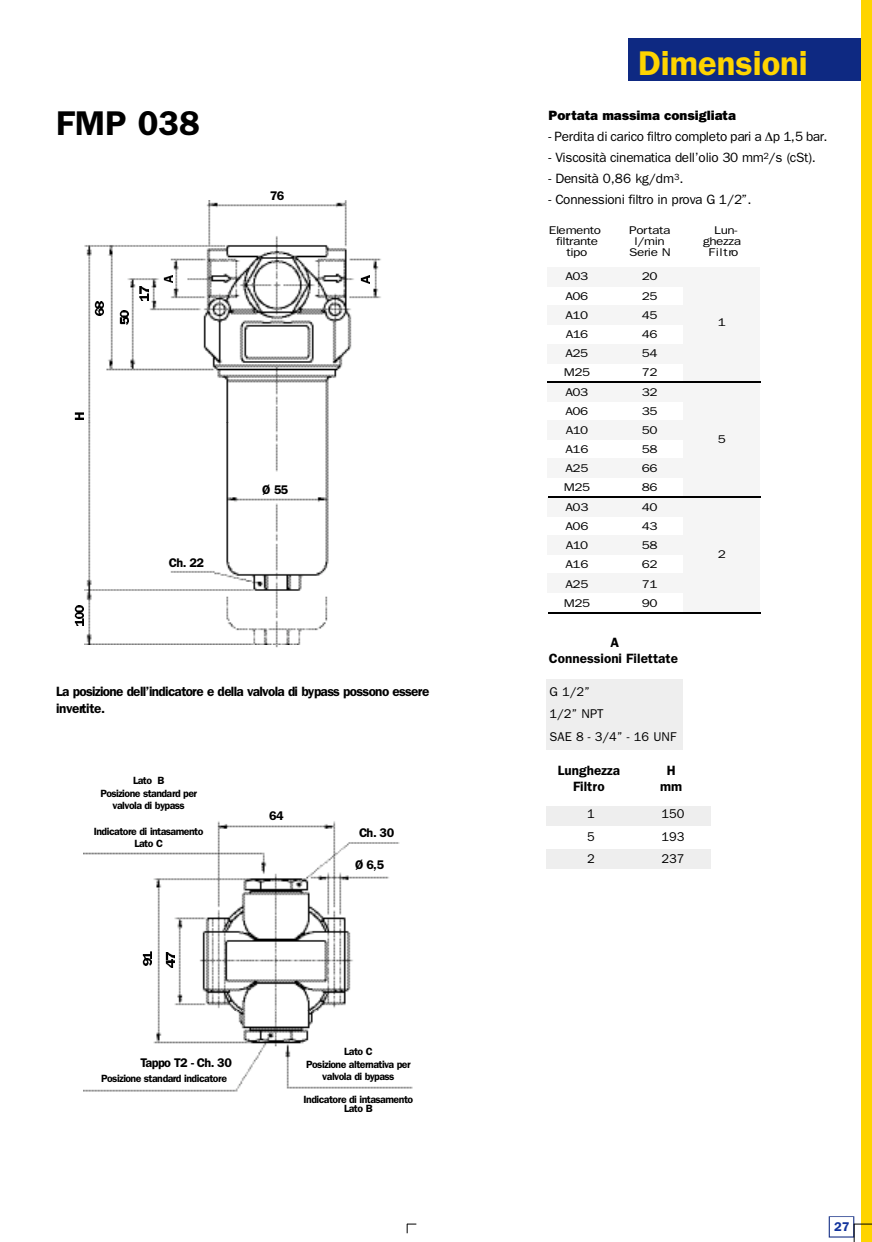
<style>
.page{position:relative;width:872px;height:1242px;background:#fff}
.page>*{position:absolute;margin:0;border:0;box-sizing:border-box;transform-origin:0 0}
.t1{font:600 34.5px "Franklin Gothic";color:#ffd400}
.t2{font:600 34.5px "Franklin Gothic";color:#000}
.t3{font:13.5px "Franklin Gothic";letter-spacing:-.025em;color:#000}
.t4{font:600 13.5px/16.2px "Franklin Gothic";letter-spacing:-.035em;color:#000}
.t5{font:600 13.5px/16.2px "Franklin Gothic";color:#000;text-align:center}
.t6{font:800 13.5px "Franklin Gothic";color:#000}
.t7{font:12.75px/22.5px "Franklin Gothic";color:#000;text-align:justify}
.t8{font:600 12.75px "Franklin Gothic";color:#13349d}
.t9{font:600 12.6px "Franklin Gothic";letter-spacing:-.055em;color:#000}
.t10{font:11.25px "Franklin Gothic";letter-spacing:-.03em;color:#000;scale:1.2 1}
.t11{font:600 10.5px/12.6px "Franklin Gothic";letter-spacing:-.055em;color:#000;text-align:center}
</style>
<div class="page">
<div style="left:628px;top:38px;width:244px;height:43px;background:#0e2982"></div>
<img style="left:84px;top:821px;width:316px;height:189px">
<img style="left:84px;top:1010px;width:329px;height:82px">
<svg style="left:164px;top:953px;width:11px;height:14px"></svg>
<svg style="left:141px;top:951px;width:11px;height:15px"></svg>
<div style="left:861px;top:0;width:11px;height:1242px;background:#ffd400"></div>
<img style="left:85px;top:201px;width:296px;height:221px">
<img style="left:85px;top:422px;width:244px;height:226px">
<svg style="left:162px;top:275px;width:10px;height:8px"></svg>
<svg style="left:359px;top:275px;width:10px;height:8px"></svg>
<svg style="left:138px;top:287px;width:10px;height:14px"></svg>
<svg style="left:74px;top:413px;width:9px;height:7px"></svg>
<svg style="left:94px;top:302px;width:10px;height:13px"></svg>
<svg style="left:74px;top:605px;width:10px;height:21px"></svg>
<svg style="left:118px;top:310px;width:10px;height:14px"></svg>
<div style="left:546px;top:806px;width:165px;height:19px;background:#eee"></div>
<div style="left:546px;top:679px;width:137px;height:71px;background:#eee"></div>
<div style="left:546px;top:849px;width:165px;height:19px;background:#eee"></div>
<div style="left:547px;top:267px;width:136px;height:20px;background:#f5f5f5"></div>
<div style="left:683px;top:267px;width:77px;height:346px;background:#f5f5f5"></div>
<div style="left:547px;top:306px;width:136px;height:19px;background:#f5f5f5"></div>
<div style="left:547px;top:344px;width:136px;height:19px;background:#f5f5f5"></div>
<div style="left:547px;top:382px;width:136px;height:19px;background:#f5f5f5"></div>
<div style="left:547px;top:420px;width:136px;height:20px;background:#f5f5f5"></div>
<div style="left:547px;top:459px;width:136px;height:19px;background:#f5f5f5"></div>
<div style="left:547px;top:497px;width:136px;height:19px;background:#f5f5f5"></div>
<div style="left:547px;top:535px;width:136px;height:19px;background:#f5f5f5"></div>
<div style="left:547px;top:573px;width:136px;height:20px;background:#f5f5f5"></div>
<hr style="left:547px;top:381px;width:213px;height:1px;background:#000">
<hr style="left:548px;top:496px;width:212px;height:1px;background:#000">
<hr style="left:548px;top:612px;width:212px;height:1px;background:#000">
<svg style="left:828px;top:1216px;width:44px;height:26px"></svg>
<svg style="left:407px;top:1224px;width:9px;height:9px"></svg>
<h1 class="t2" style="left:56px;top:111px;width:145px">FMP 038</h1>
<p class="t9" style="left:270px;top:191px;width:16px">7 6</p>
<p class="t9" style="left:169px;top:559px;width:37px">Ch. 22</p>
<p class="t9" style="left:262px;top:486px;width:27px">Ø 55</p>
<p class="t4" style="left:56px;top:685px;width:375px">La posizione dell’indicatore e della valvola di bypass possono essere in v e rtite .</p>
<p class="t11" style="left:100px;top:775px;width:98px">Lato B<br>Posizione standard per valvola di bypass</p>
<p class="t11" style="left:94px;top:825px;width:111px">In d ic a to re di intasamento<br>Lato C</p>
<p class="t9" style="left:269px;top:811px;width:16px">6 4</p>
<p class="t9" style="left:359px;top:828px;width:37px">Ch. 30</p>
<p class="t9" style="left:355px;top:860px;width:30px">Ø 6,5</p>
<p class="t9" style="left:140px;top:1058px;width:93px">Tappo T2 - Ch. 30</p>
<p class="t11" style="left:101px;top:1073px;width:127px">Posizione standard indicatore</p>
<p class="t11" style="left:306px;top:1046px;width:106px">Lato C<br>Posizione alternativa per valvola di bypass</p>
<p class="t11" style="left:303px;top:1096px;width:111px;line-height:9px">In d ic a to re di intasamento<br>Lato B</p>
<h1 class="t1" style="left:638px;top:52px;width:171px">Dimensioni</h1>
<p class="t6" style="left:548px;top:111px;width:189px">Portata massima consigliata</p>
<p class="t3" style="left:548px;top:132px;width:280px">- Perdita di carico filtro completo pari a p 1,5 bar.</p>
<p class="t3" style="left:548px;top:153px;width:269px">- Viscosità cinematica dell’olio 30 mm<sup>2</sup>/s (cSt).</p>
<p class="t3" style="left:548px;top:174px;width:137px">- Densità 0,86 kg/dm<sup>3</sup>.</p>
<p class="t3" style="left:548px;top:195px;width:204px">- Connessioni filtro in prova G 1/2”.</p>
<p class="t10" style="left:549px;top:226px;width:45px">Elemento</p>
<p class="t10" style="left:629px;top:226px;width:36px">P o rta ta</p>
<p class="t10" style="left:714px;top:226px;width:21px">Lun-</p>
<p class="t10" style="left:556px;top:237px;width:37px">filtra n te</p>
<p class="t10" style="left:634px;top:237px;width:27px">l/ m in</p>
<p class="t10" style="left:703px;top:237px;width:33px">g h e zza</p>
<p class="t10" style="left:566px;top:248px;width:19px">tip o</p>
<p class="t10" style="left:629px;top:248px;width:36px">Serie N</p>
<p class="t10" style="left:708px;top:248px;width:27px">F iltro</p>
<p class="t10" style="left:565px;top:273px;width:21px">A 0 3</p>
<p class="t10" style="left:642px;top:273px;width:15px">2 0</p>
<p class="t10" style="left:565px;top:292px;width:21px">A 0 6</p>
<p class="t10" style="left:642px;top:292px;width:15px">2 5</p>
<p class="t10" style="left:565px;top:311px;width:21px">A 1 0</p>
<p class="t10" style="left:642px;top:311px;width:15px">4 5</p>
<p class="t10" style="left:718px;top:318px;width:8px">1</p>
<p class="t10" style="left:566px;top:330px;width:20px">A 1 6</p>
<p class="t10" style="left:642px;top:330px;width:15px">4 6</p>
<p class="t10" style="left:565px;top:349px;width:21px">A 2 5</p>
<p class="t10" style="left:642px;top:349px;width:15px">5 4</p>
<p class="t10" style="left:563px;top:368px;width:24px">M 2 5</p>
<p class="t10" style="left:642px;top:368px;width:15px">7 2</p>
<p class="t10" style="left:565px;top:388px;width:21px">A 0 3</p>
<p class="t10" style="left:642px;top:388px;width:15px">3 2</p>
<p class="t10" style="left:565px;top:407px;width:21px">A 0 6</p>
<p class="t10" style="left:642px;top:407px;width:15px">3 5</p>
<p class="t10" style="left:566px;top:426px;width:20px">A10</p>
<p class="t10" style="left:642px;top:426px;width:15px">5 0</p>
<p class="t10" style="left:718px;top:435px;width:8px">5</p>
<p class="t10" style="left:565px;top:445px;width:21px">A 1 6</p>
<p class="t10" style="left:642px;top:445px;width:15px">5 8</p>
<p class="t10" style="left:565px;top:465px;width:21px">A 2 5</p>
<p class="t10" style="left:642px;top:465px;width:15px">6 6</p>
<p class="t10" style="left:563px;top:484px;width:24px">M 2 5</p>
<p class="t10" style="left:642px;top:484px;width:15px">8 6</p>
<p class="t10" style="left:565px;top:503px;width:21px">A 0 3</p>
<p class="t10" style="left:642px;top:503px;width:15px">4 0</p>
<p class="t10" style="left:565px;top:522px;width:21px">A 0 6</p>
<p class="t10" style="left:642px;top:522px;width:15px">4 3</p>
<p class="t10" style="left:566px;top:541px;width:20px">A 1 0</p>
<p class="t10" style="left:642px;top:541px;width:15px">5 8</p>
<p class="t10" style="left:718px;top:550px;width:8px">2</p>
<p class="t10" style="left:565px;top:561px;width:21px">A 1 6</p>
<p class="t10" style="left:642px;top:561px;width:15px">6 2</p>
<p class="t10" style="left:565px;top:580px;width:21px">A 2 5</p>
<p class="t10" style="left:642px;top:580px;width:15px">7 1</p>
<p class="t10" style="left:563px;top:599px;width:24px">M 2 5</p>
<p class="t10" style="left:642px;top:599px;width:15px">9 0</p>
<p class="t5" style="left:549px;top:635px;width:131px">A<br>Connessioni Filettate</p>
<p class="t7" style="left:549px;top:681px;width:128px;text-align:left">G 1/2”<br>1/2” NPT<br>SAE 8 - 3/4” - 16 UNF</p>
<p class="t5" style="left:558px;top:763px;width:64px">Lunghezza<br>Filtro</p>
<p class="t7" style="left:587px;top:804px;width:9px">1<br>5<br>2</p>
<p class="t4" style="left:660px;top:763px;width:24px;text-align:center">H mm</p>
<p class="t7" style="left:661px;top:804px;width:24px">150<br>193<br>237</p>
<p class="t8" style="left:834px;top:1222px;width:17px">27</p>
</div>
